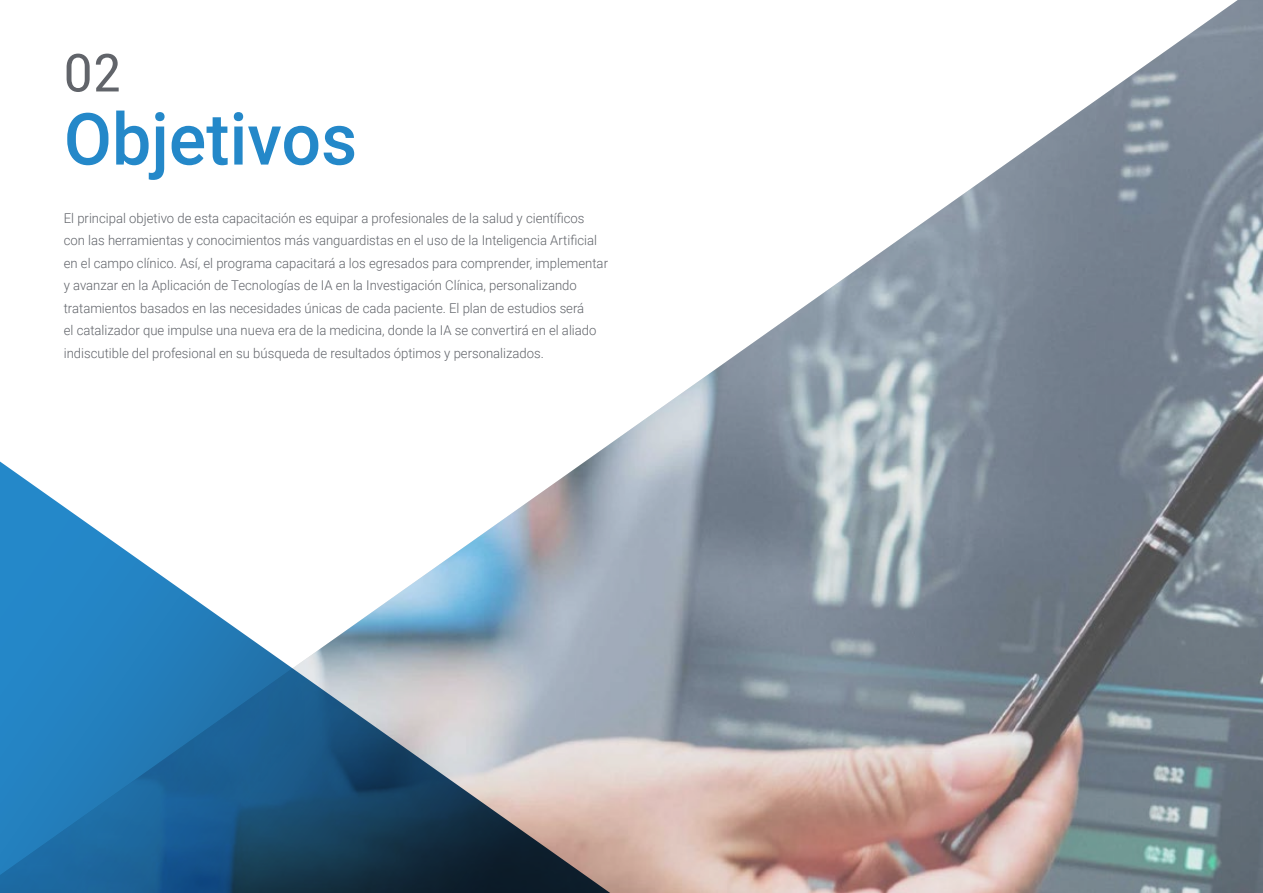
<style>
.page{position:relative;width:1263px;height:893px;background:#fff}
.page>*{position:absolute;margin:0;border:0;box-sizing:border-box;transform-origin:0 0}
.t1{font:500 72px "Roboto";color:#2488c9}
.t2{font:52.5px "Roboto";color:#61646a}
.t3{font:300 13.5px/22.5px "Roboto";color:#61646a}
</style>
<div class="page">
<img style="left:607px;top:0;width:656px;height:893px">
<svg style="left:0;top:446px;width:640px;height:447px"></svg>
<h2 class="t2" style="left:64px;top:36px;width:59px">02</h2>
<h1 class="t1" style="left:64px;top:89px;width:295px">Objetivos</h1>
<p class="t3" style="left:64px;top:206px;width:546px">El principal objetivo de esta capacitación es equipar a profesionales de la salud y científicos con las herramientas y conocimientos más vanguardistas en el uso de la Inteligencia Artificial en el campo clínico. Así, el programa capacitará a los egresados para comprender, implementar y avanzar en la Aplicación de Tecnologías de IA en la Investigación Clínica, personalizando tratamientos basados en las necesidades únicas de cada paciente. El plan de estudios será<br>el catalizador que impulse una nueva era de la medicina, donde la IA se convertirá en el aliado indiscutible del profesional en su búsqueda de resultados óptimos y personalizados.</p>
</div>
